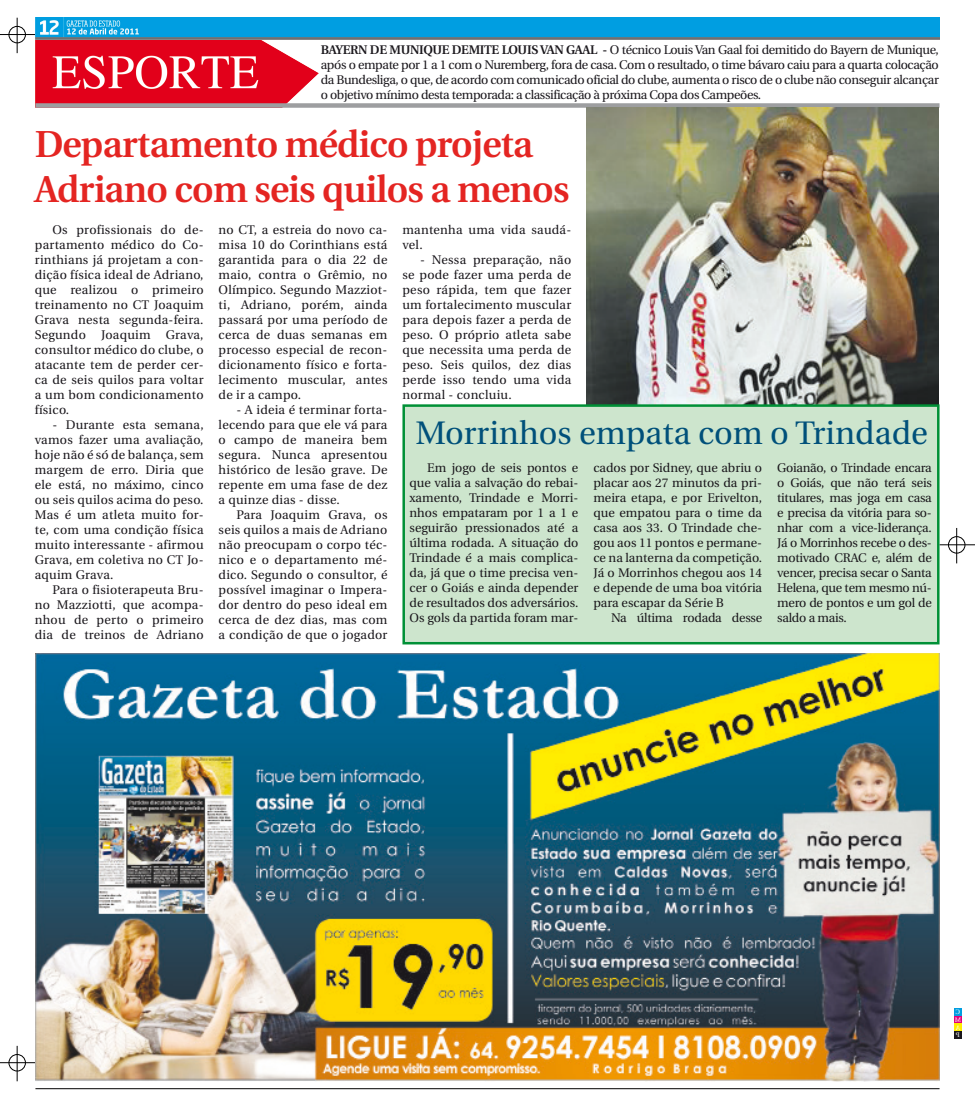
<style>
.page{position:relative;width:975px;height:1099px;background:#fff}
.page>*{position:absolute;margin:0;border:0;box-sizing:border-box;transform-origin:0 0}
.Corpo_de_Texto{font:600 37.5px "Utopia";letter-spacing:-.02em;color:#e42522}
.Corpo_de_Texto-2{font:32.5px "Utopia";color:#00507a}
.Corpo_de_Texto-3{font:12.5px/15px "Utopia";letter-spacing:.02em;color:#1a171c;text-align:justify}
.Corpo_de_Texto-4{font:12.5px "Utopia";letter-spacing:-.02em;color:#1a171c}
.s1{font-weight:600}
</style>
<div class="page">
<hr style="left:939px;top:544px;width:35px;height:1px;background:#000">
<hr style="left:956px;top:528px;width:1px;height:35px;background:#000">
<div style="left:948px;top:536px;width:17px;height:17px;border:1px solid #000;border-radius:50%"></div>
<hr style="left:0;top:34px;width:35px;height:1px;background:#000">
<hr style="left:17px;top:18px;width:1px;height:35px;background:#000">
<div style="left:9px;top:26px;width:17px;height:17px;border:1px solid #000;border-radius:50%"></div>
<hr style="left:0;top:1062px;width:35px;height:1px;background:#000">
<hr style="left:17px;top:1045px;width:1px;height:36px;background:#000">
<div style="left:9px;top:1054px;width:17px;height:17px;border:1px solid #000;border-radius:50%"></div>
<div style="left:954px;top:1008px;width:7px;height:7px;background:#009ee0"></div>
<div style="left:954px;top:1015px;width:7px;height:8px;background:#e2007a"></div>
<div style="left:954px;top:1023px;width:7px;height:7px;background:#ffed00"></div>
<div style="left:954px;top:1030px;width:7px;height:8px;background:#1a171c"></div>
<hr style="left:35px;top:1088px;width:904px;height:1px;background:#000">
<img style="left:35px;top:40px;width:283px;height:63px">
<div style="left:35px;top:103px;width:904px;height:5px;background:#9d9ea0"></div>
<img style="left:35px;top:18px;width:904px;height:22px">
<img style="left:35px;top:653px;width:904px;height:428px">
<img style="left:586px;top:108px;width:352px;height:296px">
<div style="left:402px;top:404px;width:537px;height:240px;background:#cde5cd;border:2px solid #009036"></div>
<p class="Corpo_de_Texto-3" style="left:321px;top:42px;width:619px"><span class="s1">BAYERN DE MUNIQUE DEMITE LOUIS VAN GAAL -</span> O técnico Louis Van Gaal foi demitido do Bayern de Munique, após o empate por 1 a 1 com o Nuremberg, fora de casa. Com o resultado, o time bávaro caiu para a quarta colocação da Bundesliga, o que, de acordo com comunicado oficial do clube, aumenta o risco de o clube não conseguir alcançar o objetivo mínimo desta temporada: a classificação à próxima Copa dos Campeões.</p>
<p class="Corpo_de_Texto" style="left:35px;top:123px;width:500px">Departamento médico projeta</p>
<p class="Corpo_de_Texto" style="left:35px;top:168px;width:536px">Adriano com seis quilos a menos</p>
<p class="Corpo_de_Texto-3" style="left:35px;top:222px;width:170px;text-indent:18px">Os profissionais do de&shy;partamento médico do Co&shy;rinthians já projetam a con&shy;dição física ideal de Adriano, que realizou o primeiro treinamento no CT Joaquim Grava nesta segunda-feira.<br>Segundo Joaquim Grava, consultor médico do clube, o atacante tem de perder cer&shy;ca de seis quilos para voltar a um bom condicionamento físico.</p>
<p class="Corpo_de_Texto-3" style="left:35px;top:417px;width:170px;text-indent:18px">- Durante esta semana, vamos fazer uma avaliação, hoje não é só de balança, sem margem de erro. Diria que ele está, no máximo, cinco ou seis quilos acima do peso.<br>Mas é um atleta muito for&shy;te, com uma condição física muito interessante - afirmou Grava, em coletiva no CT Jo&shy;aquim Grava.</p>
<p class="Corpo_de_Texto-3" style="left:35px;top:582px;width:170px;text-indent:18px">Para o fisioterapeuta Bru&shy;no Mazziotti, que acompa&shy;nhou de perto o primeiro dia de treinos de Adriano</p>
<p class="Corpo_de_Texto-3" style="left:219px;top:222px;width:170px">no CT, a estreia do novo ca&shy;misa 10 do Corinthians está garantida para o dia 22 de maio, contra o Grêmio, no Olímpico. Segundo Mazziot&shy;ti, Adriano, porém, ainda passará por uma período de cerca de duas semanas em processo especial de recon&shy;dicionamento físico e forta&shy;lecimento muscular, antes de ir a campo.</p>
<p class="Corpo_de_Texto-3" style="left:219px;top:402px;width:170px;text-indent:18px">- A ideia é terminar forta&shy;lecendo para que ele vá para o campo de maneira bem segura. Nunca apresentou histórico de lesão grave. De repente em uma fase de dez a quinze dias - disse.</p>
<p class="Corpo_de_Texto-3" style="left:219px;top:507px;width:170px;text-indent:18px">Para Joaquim Grava, os seis quilos a mais de Adriano não preocupam o corpo téc&shy;nico e o departamento mé&shy;dico. Segundo o consultor, é possível imaginar o Impera&shy;dor dentro do peso ideal em cerca de dez dias, mas com a condição de que o jogador</p>
<p class="Corpo_de_Texto-3" style="left:402px;top:222px;width:170px">mantenha uma vida saudá&shy;vel.</p>
<p class="Corpo_de_Texto-3" style="left:402px;top:252px;width:170px;text-indent:18px">- Nessa preparação, não se pode fazer uma perda de peso rápida, tem que fazer um fortalecimento muscular para depois fazer a perda de peso. O próprio atleta sabe que necessita uma perda de peso. Seis quilos, dez dias perde isso tendo uma vida normal - concluiu.</p>
<p class="Corpo_de_Texto-2" style="left:415px;top:414px;width:514px">Morrinhos empata com o Trindade</p>
<p class="Corpo_de_Texto-3" style="left:409px;top:460px;width:170px;text-indent:18px">Em jogo de seis pontos e que valia a salvação do rebai&shy;xamento, Trindade e Morri&shy;nhos empataram por 1 a 1 e seguirão pressionados até a última rodada. A situação do Trindade é a mais complica&shy;da, já que o time precisa ven&shy;cer o Goiás e ainda depender de resultados dos adversários.<br>Os gols da partida foram mar-</p>
<p class="Corpo_de_Texto-3" style="left:593px;top:460px;width:170px">cados por Sidney, que abriu o placar aos 27 minutos da pri&shy;meira etapa, e por Erivelton, que empatou para o time da casa aos 33. O Trindade che&shy;gou aos 11 pontos e permane&shy;ce na lanterna da competição.<br>Já o Morrinhos chegou aos 14 e depende de uma boa vitória para escapar da Série B</p>
<p class="Corpo_de_Texto-4" style="left:611px;top:611px;width:152px">Na última rodada desse</p>
<p class="Corpo_de_Texto-3" style="left:777px;top:460px;width:156px">Goianão, o Trindade encara o Goiás, que não terá seis titulares, mas joga em casa e precisa da vitória para so&shy;nhar com a vice-liderança.<br>Já o Morrinhos recebe o des&shy;motivado CRAC e, além de vencer, precisa secar o Santa Helena, que tem mesmo nú&shy;mero de pontos e um gol de saldo a mais.</p>
</div>
